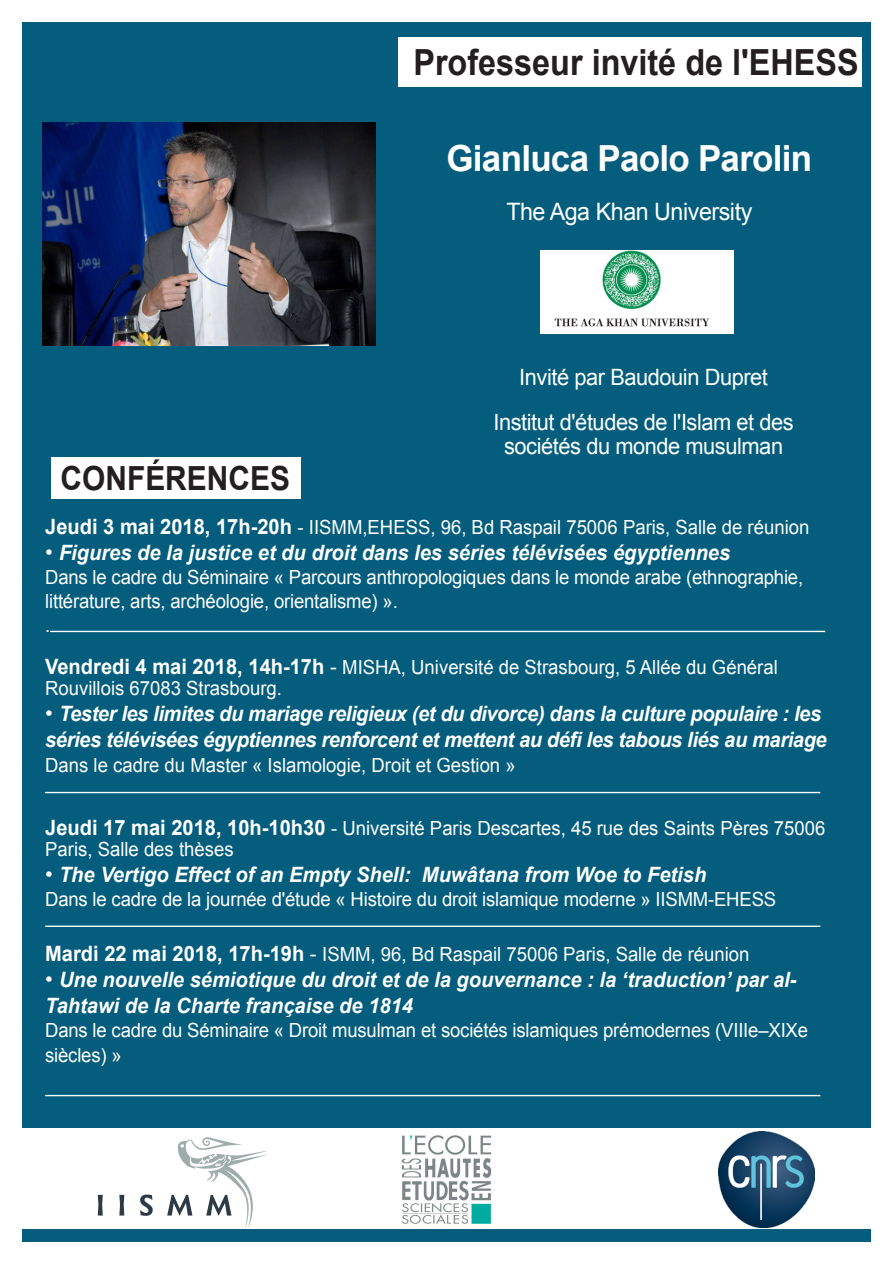
<style>
.page{position:relative;width:893px;height:1263px;background:#fff}
.page>*{position:absolute;margin:0;border:0;box-sizing:border-box;transform-origin:0 0}
.t1{font:700 36px "Arial";color:#231f20;scale:.9 1}
.t2{font:700 36px "Arial";letter-spacing:-.02em;color:#fff}
.t3{font:700 33.3px "Arial";color:#231f20;scale:.9 1}
.t4{font:24px "Arial";letter-spacing:-.02em;color:#fff}
.t5{font:22.5px/45px "Arial";letter-spacing:-.02em;color:#fff;text-align:center}
.t6{font:italic 700 21.15px/25.7px "Arial";color:#fff;scale:.95 1}
.t7{font:italic 700 21.15px/25.7px "Arial";letter-spacing:-.02em;color:#fff;scale:.95 1}
.t8{font:19.5px/24px "Arial";letter-spacing:-.01em;color:#fff;scale:.95 1}
.s1{font-weight:700;font-size:21.15px}
.s2{font-weight:400;font-style:normal;font-size:22.05px}
.s3{font-size:21.15px}
</style>
<div class="page">
<div style="left:22px;top:22px;width:849px;height:1219px;background:#045d7d"></div>
<div style="left:399px;top:37px;width:463px;height:50px;background:#fff"></div>
<div style="left:51px;top:457px;width:250px;height:42px;background:#fff"></div>
<hr style="left:50px;top:631px;width:775px;height:1px;background:#fff">
<hr style="left:45px;top:792px;width:775px;height:1px;background:#fff">
<hr style="left:45px;top:925px;width:775px;height:2px;background:#fff">
<div style="left:22px;top:1129px;width:855px;height:100px;background:#fff"></div>
<img style="left:401px;top:1135px;width:91px;height:89px">
<img style="left:718px;top:1132px;width:96px;height:96px">
<img style="left:541px;top:251px;width:192px;height:83px">
<hr style="left:45px;top:1095px;width:775px;height:1px;background:#fff">
<img style="left:43px;top:122px;width:332px;height:223px">
<svg style="left:98px;top:1195px;width:5px;height:20px"></svg>
<svg style="left:119px;top:1195px;width:5px;height:20px"></svg>
<svg style="left:140px;top:1194px;width:13px;height:22px"></svg>
<svg style="left:167px;top:1137px;width:100px;height:91px"></svg>
<p class="t1" style="left:413px;top:39px;width:496px">Professeur invité de l'EHESS</p>
<p class="t2" style="left:446px;top:134px;width:367px">Gianluca Paolo Parolin</p>
<p class="t4" style="left:506px;top:196px;width:247px">The Aga Khan University</p>
<p class="t3" style="left:61px;top:456px;width:256px">CONFÉRENCES</p>
<p class="t5" style="left:493px;top:355px;width:302px">Invité par Baudouin Dupret<br>Institut d'études de l'Islam et des</p>
<p class="t5" style="left:504px;top:424px;width:280px">sociétés du monde musulman</p>
<p class="t8" style="left:45px;top:516px;width:806px"><span class="s1">Jeudi 3 mai 2018, 17h-20h</span> - IISMM,EHESS, 96, Bd Raspail 75006 Paris, Salle de réunion</p>
<p class="t6" style="left:45px;top:540px;width:723px"><span class="s2">•</span> Figures de la justice et du droit dans les séries télévisées égyptiennes</p>
<p class="t8" style="left:45px;top:565px;width:799px">Dans le cadre du Séminaire « Parcours anthropologiques dans le monde arabe (ethnographie, littérature, arts, archéologie, orientalisme) ».</p>
<p class="t8" style="left:45px;top:604px;width:773px;line-height:42px">.<br><span class="s1">Vendredi 4 mai 2018, 14h-17h</span> <span class="s3">-</span> MISHA, Université de Strasbourg, 5 Allée du Général</p>
<p class="t8" style="left:45px;top:676px;width:251px">Rouvillois 67083 Strasbourg.</p>
<p class="t7" style="left:45px;top:701px;width:824px"><span class="s2">•</span> Tester les limites du mariage religieux (et du divorce) dans la culture populaire : les séries télévisées égyptiennes renforcent et mettent au défi les tabous liés au mariage</p>
<p class="t8" style="left:45px;top:754px;width:497px">Dans le cadre du Master « Islamologie, Droit et Gestion »</p>
<p class="t8" style="left:45px;top:818px;width:823px;line-height:21px"><span class="s1">Jeudi 17 mai 2018, 10h-10h30</span> - Université Paris Descartes, 45 rue des Saints Pères 75006<br>Paris, Salle des thèses</p>
<p class="t6" style="left:45px;top:862px;width:697px"><span class="s2">•</span> The Vertigo Effect of an Empty Shell: Muwâtana from Woe to Fetish</p>
<p class="t8" style="left:45px;top:887px;width:771px">Dans le cadre de la journée d'étude « Histoire du droit islamique moderne » IISMM-EHESS</p>
<p class="t8" style="left:45px;top:942px;width:743px"><span class="s1">Mardi 22 mai 2018, 17h-19h</span> <span class="s3">-</span> ISMM, 96, Bd Raspail 75006 Paris, Salle de réunion</p>
<p class="t6" style="left:45px;top:967px;width:792px"><span class="s2">•</span> Une nouvelle sémiotique du droit et de la gouvernance : la ‘traduction’ par al-<br>Tahtawi de la Charte française de 1814</p>
<p class="t8" style="left:45px;top:1017px;width:805px;line-height:25.7px">Dans le cadre du Séminaire « Droit musulman et sociétés islamiques prémodernes (VIIIe–XIXe siècles) »</p>
</div>
